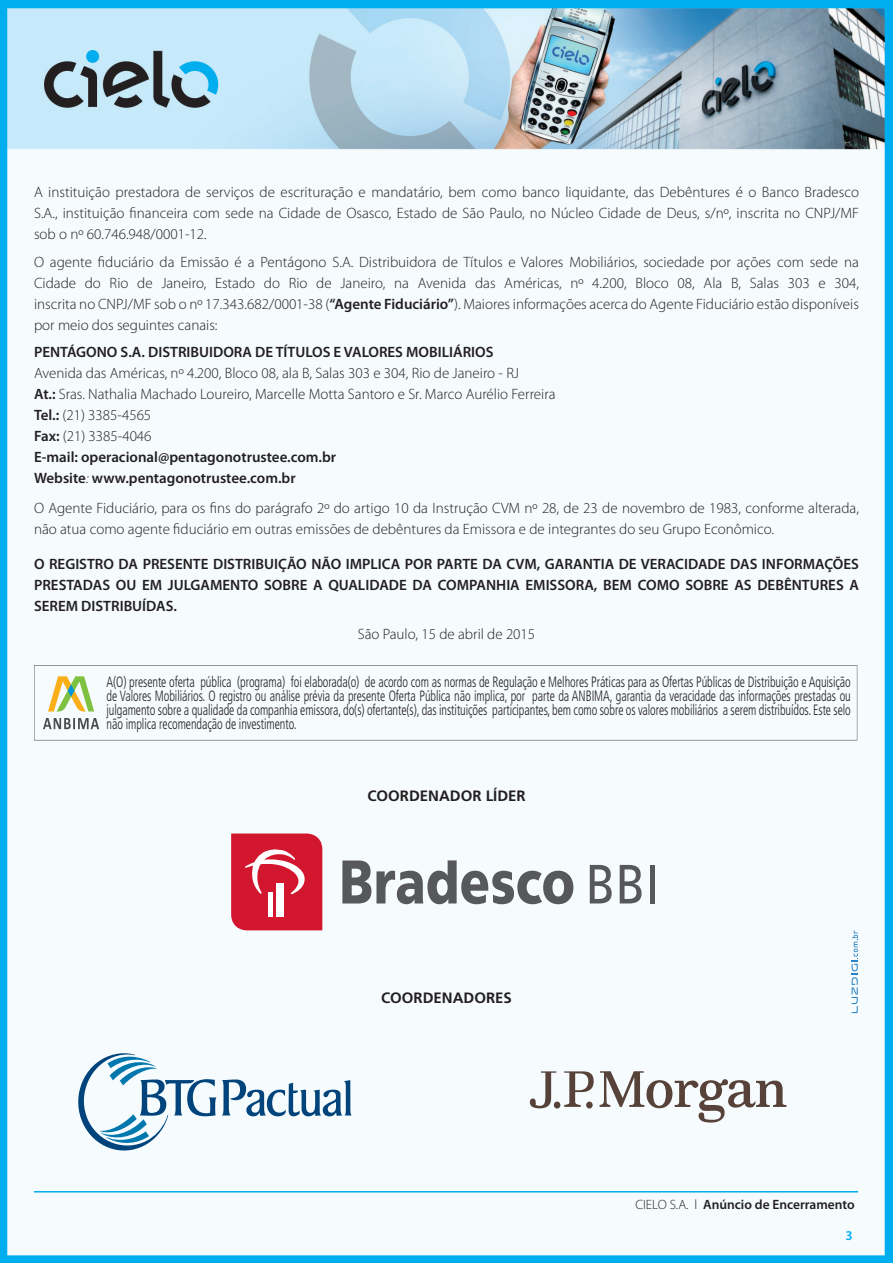
<style>
.page{position:relative;width:893px;height:1263px;background:#fff}
.page>*{position:absolute;margin:0;border:0;box-sizing:border-box;transform-origin:0 0}
.t1{font:300 15px/21px "Myriad Pro";color:#231f20;text-align:justify}
.t2{font:600 15px/21px "Myriad Pro";color:#231f20;text-align:justify}
.t3{font:700 15px "Frutiger";color:#231f20}
.t4{font:300 condensed 14.85px/14px "Frutiger";letter-spacing:-.005em;color:#231f20;text-align:justify;scale:.81 1}
.t5{font:600 13.5px "Myriad Pro";color:#231f20}
.t6{font:600 13.5px "Myriad Pro";color:#00aeef}
.s1{font-weight:600}
.s2{font-weight:300;font-style:italic}
.s3{font-weight:300}
</style>
<div class="page">
<img style="left:0;top:0;width:892px;height:1263px">
<hr style="left:34px;top:1191px;width:824px;height:1px;background:#00aeef">
<div style="left:34px;top:665px;width:823px;height:75px;background:#f6fbfe"></div>
<svg style="left:48px;top:676px;width:46px;height:36px"></svg>
<svg style="left:43px;top:718px;width:56px;height:11px"></svg>
<svg style="left:222px;top:1079px;width:130px;height:37px"></svg>
<svg style="left:78px;top:1053px;width:138px;height:97px"></svg>
<svg style="left:600px;top:1071px;width:186px;height:51px"></svg>
<svg style="left:530px;top:1071px;width:26px;height:37px"></svg>
<svg style="left:564px;top:1071px;width:30px;height:36px"></svg>
<div style="left:554px;top:1101px;width:6px;height:7px;background:#574239;border-radius:50%"></div>
<div style="left:586px;top:1101px;width:7px;height:7px;background:#574239;border-radius:50%"></div>
<svg style="left:231px;top:833px;width:91px;height:97px;background:#d8374b"></svg>
<svg style="left:590px;top:865px;width:22px;height:38px"></svg>
<svg style="left:620px;top:865px;width:22px;height:38px"></svg>
<div style="left:650px;top:865px;width:5px;height:38px;background:#57585a"></div>
<svg style="left:342px;top:860px;width:231px;height:44px"></svg>
<svg style="left:852px;top:930px;width:6px;height:83px"></svg>
<p class="t1" style="left:34px;top:182px;width:826px">A instituição prestadora de serviços de escrituração e mandatário, bem como banco liquidante, das Debêntures é o Banco Bradesco S.A., instituição financeira com sede na Cidade de Osasco, Estado de São Paulo, no Núcleo Cidade de Deus, s/nº, inscrita no CNPJ/MF sob o nº 60.746.948/0001-12.</p>
<p class="t1" style="left:34px;top:251px;width:826px">O agente fiduciário da Emissão é a Pentágono S.A. Distribuidora de Títulos e Valores Mobiliários, sociedade por ações com sede na Cidade do Rio de Janeiro, Estado do Rio de Janeiro, na Avenida das Américas, nº 4.200, Bloco 08, Ala B, Salas 303 e 304, inscrita no CNPJ/MF sob o nº 17.343.682/0001-38 (<span class="s1">“Agente Fiduciário”</span>). Maiores informações acerca do Agente Fiduciário estão disponíveis por meio dos seguintes canais:</p>
<p class="t2" style="left:34px;top:341px;width:461px">PENTÁGONO S.A. DISTRIBUIDORA DE TÍTULOS E VALORES MOBILIÁRIOS</p>
<p class="t1" style="left:34px;top:363px;width:487px">Avenida das Américas, nº 4.200, Bloco 08, ala B, Salas 303 e 304, Rio de Janeiro - RJ</p>
<p class="t1" style="left:34px;top:384px;width:523px"><span class="s1">At.:</span> Sras. Nathalia Machado Loureiro, Marcelle Motta Santoro e Sr. Marco Aurélio Ferreira</p>
<p class="t1" style="left:34px;top:405px;width:119px"><span class="s1">Tel.:</span> (21) 3385-4565</p>
<p class="t1" style="left:34px;top:426px;width:119px"><span class="s1">Fax:</span> (21) 3385-4046</p>
<p class="t2" style="left:34px;top:446px;width:304px">E-mail: operacional@pentagonotrustee.com.br</p>
<p class="t2" style="left:34px;top:467px;width:263px">Website<span class="s2">:</span> www.pentagonotrustee.com.br</p>
<p class="t1" style="left:34px;top:497px;width:826px">O Agente Fiduciário, para os fins do parágrafo 2º do artigo 10 da Instrução CVM nº 28, de 23 de novembro de 1983, conforme alterada, não atua como agente fiduciário em outras emissões de debêntures da Emissora e de integrantes do seu Grupo Econômico.</p>
<p class="t2" style="left:34px;top:554px;width:826px">O REGISTRO DA PRESENTE DISTRIBUIÇÃO NÃO IMPLICA POR PARTE DA CVM, GARANTIA DE VERACIDADE DAS INFORMAÇÕES PRESTADAS OU EM JULGAMENTO SOBRE A QUALIDADE DA COMPANHIA EMISSORA, BEM COMO SOBRE AS DEBÊNTURES A SEREM DISTRIBUÍDAS.</p>
<p class="t1" style="left:358px;top:624px;width:179px">São Paulo, 15 de abril de 2015</p>
<p class="t4" style="left:107px;top:675px;width:920px">A(O) presente oferta pública (programa) foi elaborada(o) de acordo com as normas de Regulação e Melhores Práticas para as Ofertas Públicas de Distribuição e Aquisição de Valores Mobiliários. O registro ou análise prévia da presente Oferta Pública não implica, por parte da ANBIMA, garantia da veracidade das informações prestadas ou julgamento sobre a qualidade da companhia emissora, do(s) ofertante(s), das instituições participantes, bem como sobre os valores mobiliários a serem distribuídos. Este selo não implica recomendação de investimento.</p>
<p class="t3" style="left:367px;top:787px;width:160px">COORDENADOR LÍDER</p>
<p class="t3" style="left:381px;top:989px;width:132px">COORDENADORES</p>
<p class="t5" style="left:635px;top:1196px;width:221px"><span class="s3">CIELO S.A. l</span> Anúncio de Encerramento</p>
<p class="t6" style="left:846px;top:1227px;width:9px">3</p>
</div>
